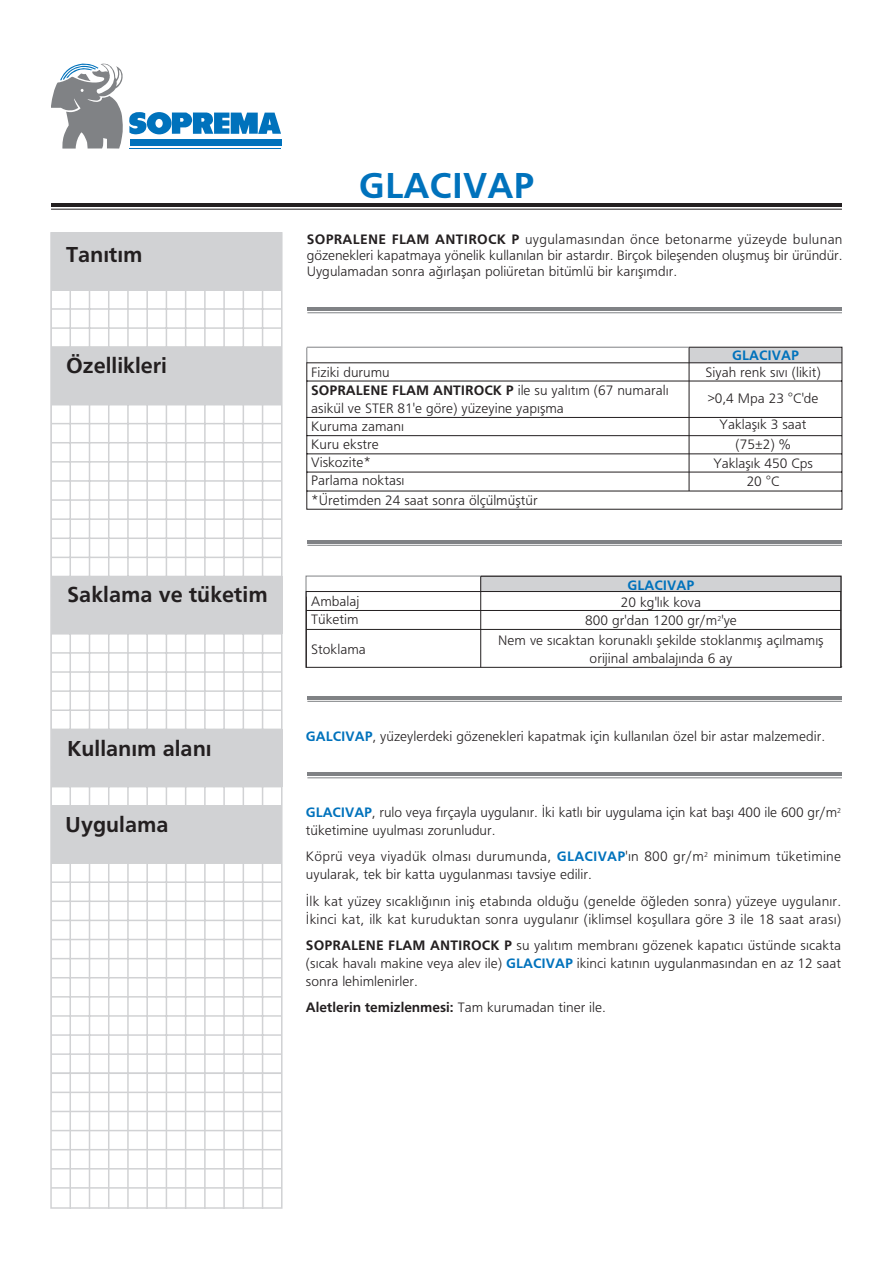
<style>
.page{position:relative;width:893px;height:1263px;background:#fff}
.page>*{position:absolute;margin:0;border:0;box-sizing:border-box;transform-origin:0 0}
.t1{font:700 37.5px "Frugal";color:#0072bc}
.t2{font:700 22.5px "Frugal";color:#231f20}
.t3{font:14.25px/18px "Frugal";color:#231f20}
.t4{font:14.25px/18px "Frugal";letter-spacing:.02em;color:#231f20}
.t5{font:700 14.25px "Frugal";color:#231f20}
.t6{font:700 14.25px "Frugal";color:#0072bc}
.s1{font-weight:700}
.s2{font-weight:700;color:#0072bc}
.s3{font-weight:400}
</style>
<div class="page">
<svg style="left:305px;top:575px;width:537px;height:93px"></svg>
<hr style="left:70px;top:233px;width:1px;height:975px;background:#d1d2d4">
<hr style="left:89px;top:233px;width:1px;height:975px;background:#d1d2d4">
<hr style="left:108px;top:233px;width:1px;height:975px;background:#d1d2d4">
<hr style="left:127px;top:233px;width:2px;height:975px;background:#d1d2d4">
<hr style="left:146px;top:233px;width:2px;height:975px;background:#d1d2d4">
<hr style="left:166px;top:233px;width:1px;height:975px;background:#d1d2d4">
<hr style="left:185px;top:233px;width:1px;height:975px;background:#d1d2d4">
<hr style="left:204px;top:233px;width:2px;height:975px;background:#d1d2d4">
<hr style="left:223px;top:233px;width:2px;height:975px;background:#d1d2d4">
<hr style="left:243px;top:233px;width:1px;height:975px;background:#d1d2d4">
<hr style="left:262px;top:233px;width:1px;height:975px;background:#d1d2d4">
<hr style="left:51px;top:308px;width:231px;height:2px;background:#d1d2d4">
<hr style="left:51px;top:327px;width:231px;height:2px;background:#d1d2d4">
<hr style="left:51px;top:423px;width:231px;height:1px;background:#d1d2d4">
<hr style="left:51px;top:442px;width:231px;height:1px;background:#d1d2d4">
<hr style="left:51px;top:461px;width:231px;height:2px;background:#d1d2d4">
<hr style="left:51px;top:480px;width:231px;height:2px;background:#d1d2d4">
<hr style="left:51px;top:499px;width:231px;height:2px;background:#d1d2d4">
<hr style="left:51px;top:518px;width:231px;height:2px;background:#d1d2d4">
<hr style="left:51px;top:537px;width:231px;height:2px;background:#d1d2d4">
<hr style="left:51px;top:557px;width:231px;height:1px;background:#d1d2d4">
<hr style="left:51px;top:633px;width:231px;height:1px;background:#d1d2d4">
<hr style="left:51px;top:652px;width:231px;height:2px;background:#d1d2d4">
<hr style="left:51px;top:671px;width:231px;height:2px;background:#d1d2d4">
<hr style="left:51px;top:690px;width:231px;height:2px;background:#d1d2d4">
<hr style="left:51px;top:709px;width:231px;height:2px;background:#d1d2d4">
<div style="left:51px;top:347px;width:231px;height:57px;background:#d1d2d4"></div>
<div style="left:51px;top:346px;width:231px;height:59px;border:2px solid #d1d2d4"></div>
<svg style="left:53px;top:804px;width:227px;height:385px"></svg>
<div style="left:51px;top:233px;width:231px;height:57px;background:#d1d2d4"></div>
<div style="left:51px;top:233px;width:231px;height:58px;border:2px solid #d1d2d4"></div>
<div style="left:50px;top:232px;width:233px;height:977px;border:2px solid #d1d2d4"></div>
<div style="left:52px;top:576px;width:230px;height:57px;background:#d1d2d4"></div>
<svg style="left:51px;top:63px;width:230px;height:86px"></svg>
<hr style="left:307px;top:307px;width:535px;height:3px;background:#808285">
<hr style="left:307px;top:312px;width:535px;height:1px;background:#808285">
<hr style="left:51px;top:204px;width:791px;height:3px;background:#231f20">
<hr style="left:51px;top:209px;width:791px;height:1px;background:#231f20">
<svg style="left:305px;top:575px;width:176px;height:22px"></svg>
<hr style="left:306px;top:610px;width:535px;height:1px;background:#231f20">
<hr style="left:306px;top:629px;width:535px;height:1px;background:#231f20">
<svg style="left:306px;top:346px;width:537px;height:164px"></svg>
<div style="left:52px;top:729px;width:230px;height:58px;background:#d1d2d4"></div>
<hr style="left:307px;top:540px;width:535px;height:3px;background:#808285">
<hr style="left:307px;top:545px;width:535px;height:1px;background:#808285">
<hr style="left:307px;top:696px;width:535px;height:3px;background:#808285">
<hr style="left:307px;top:701px;width:535px;height:1px;background:#808285">
<hr style="left:307px;top:772px;width:535px;height:3px;background:#808285">
<hr style="left:307px;top:777px;width:535px;height:1px;background:#808285">
<hr style="left:307px;top:362px;width:535px;height:1px;background:#231f20">
<hr style="left:306px;top:591px;width:535px;height:1px;background:#231f20">
<h2 class="t2" style="left:66px;top:246px;width:78px">Tan›t›m</h2>
<h2 class="t2" style="left:66px;top:356px;width:103px">Özellikleri</h2>
<h2 class="t2" style="left:67px;top:586px;width:202px">Saklama ve tüketim</h2>
<h2 class="t2" style="left:67px;top:739px;width:146px">Kullan›m alan›</h2>
<h2 class="t2" style="left:65px;top:816px;width:105px">Uygulama</h2>
<h1 class="t1" style="left:359px;top:171px;width:177px">GLACIVAP</h1>
<p class="t3" style="left:307px;top:233px;width:537px;line-height:15.8px;text-align:justify"><span class="s1">SOPRALENE FLAM ANTIROCK P</span> uygulamas›ndan önce betonarme yüzeyde bulunan gözenekleri kapatmaya yönelik kullan›lan bir astard›r. Birçok bileflenden oluflmufl bir üründür.<br>Uygulamadan sonra a¤›rlaflan poliüretan bitümlü bir kar›fl›md›r.</p>
<p class="t3" style="left:311px;top:364px;width:359px">Fiziki durumu<br><span class="s1">SOPRALENE FLAM ANTIROCK P</span> ile su yal›t›m (67 numaral› asikül ve STER 81'e göre) yüzeyine yap›flma<br>Kuruma zaman›<br>Kuru ekstre<br>Viskozite*<br>Parlama noktas›</p>
<p class="t3" style="left:311px;top:493px;width:228px">*Üretimden 24 saat sonra ölçülmüfltür</p>
<p class="t6" style="left:732px;top:350px;width:68px">GLACIVAP</p>
<p class="t3" style="left:706px;top:360px;width:117px;line-height:26.2px;text-align:center">Siyah renk s›v› (likit) &gt;0,4 Mpa 23 °C'de<br>Yaklafl›k 3 saat</p>
<p class="t3" style="left:713px;top:436px;width:101px;line-height:18.8px;text-align:center">(75±2) %<br>Yaklafl›k 450 Cps<br>20 °C</p>
<p class="t6" style="left:628px;top:580px;width:68px">GLACIVAP</p>
<p class="t3" style="left:311px;top:593px;width:50px;line-height:18.8px">Ambalaj<br>Tüketim</p>
<p class="t3" style="left:311px;top:641px;width:56px">Stoklama</p>
<p class="t3" style="left:585px;top:595px;width:153px;text-align:center">20 kg'l›k kova<br>800 gr'dan 1200 gr/m<sup>2</sup>'ye</p>
<p class="t3" style="left:498px;top:632px;width:327px;text-align:center">Nem ve s›caktan korunakl› flekilde stoklanm›fl aç›lmam›fl orijinal ambalaj›nda 6 ay</p>
<p class="t3" style="left:306px;top:728px;width:521px"><span class="s2">GALCIVAP</span>, yüzeylerdeki gözenekleri kapatmak için kullan›lan özel bir astar malzemedir.</p>
<p class="t3" style="left:306px;top:805px;width:537px"><span class="s2">GLACIVAP</span>, rulo veya f›rçayla uygulan›r. ‹ki katl› bir uygulama için kat bafl› 400 ile 600 gr/m<sup>2 </sup>tüketimine uyulmas› zorunludur.</p>
<p class="t4" style="left:306px;top:849px;width:537px">Köprü veya viyadük olmas› durumunda, <span class="s2">GLACIVAP</span>'›n 800 gr/m<sup>2</sup> minimum tüketimine uyularak, tek bir katta uygulanmas› tavsiye edilir.</p>
<p class="t3" style="left:306px;top:893px;width:537px">‹lk kat yüzey s›cakl›¤›n›n inifl etab›nda oldu¤u (genelde ö¤leden sonra) yüzeye uygulan›r. ‹kinci kat, ilk kat kuruduktan sonra uygulan›r (iklimsel koflullara göre 3 ile 18 saat aras›)</p>
<p class="t3" style="left:306px;top:937px;width:537px;text-align:justify"><span class="s1">SOPRALENE FLAM ANTIROCK P</span> su yal›t›m membran› gözenek kapat›c› üstünde s›cakta (s›cak haval› makine veya alev ile) <span class="s2">GLACIVAP</span> ikinci kat›n›n uygulanmas›ndan en az 12 saat sonra lehimlenirler.</p>
<p class="t5" style="left:306px;top:1002px;width:302px">Aletlerin temizlenmesi: <span class="s3">Tam kurumadan tiner ile.</span></p>
</div>
